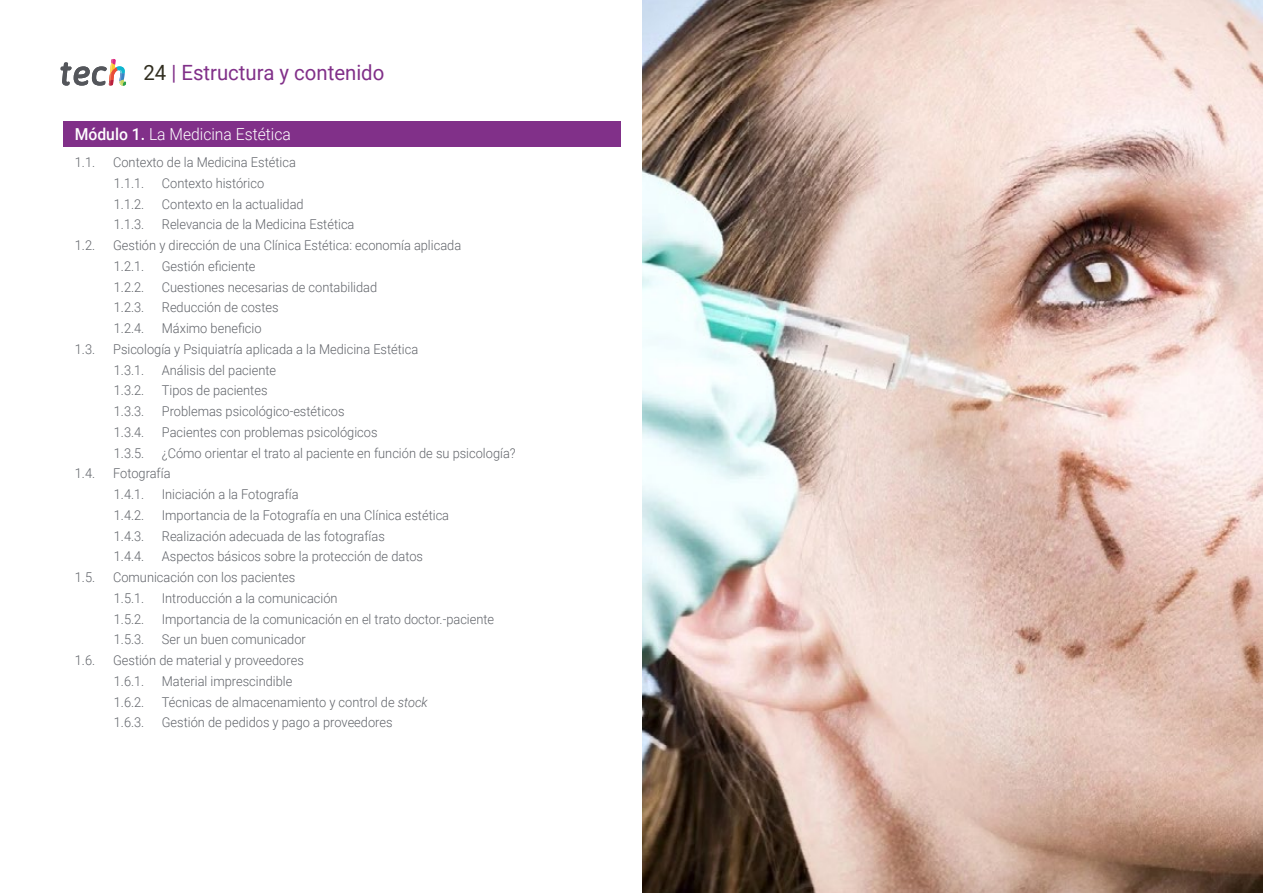
<style>
.page{position:relative;width:1263px;height:893px;background:#fff}
.page>*{position:absolute;margin:0;border:0;box-sizing:border-box;transform-origin:0 0}
.t1{font:21px "Roboto";color:#813089}
.t2{font:300 16.5px "Roboto";color:#fff;scale:.95 1}
.t3{font:300 13.5px/20.7px "Roboto";color:#61646a;scale:.95 1}
.s1{color:#312e20}
.s2{font-weight:500}
.s3{font-style:italic}
</style>
<div class="page">
<img style="left:642px;top:0;width:621px;height:893px">
<div style="left:64px;top:121px;width:557px;height:25px;background:#813089"></div>
<svg style="left:61px;top:59px;width:65px;height:27px"></svg>
<h1 class="t1" style="left:144px;top:57px;width:242px"><span class="s1">24</span> | Estructura y contenido</h1>
<p class="t2" style="left:75px;top:123px;width:229px"><span class="s2">Módulo 1.</span> La Medicina Estética</p>
<p class="t3" style="left:75px;top:151px;width:23px">1.1.</p>
<p class="t3" style="left:113px;top:151px;width:194px">Contexto de la Medicina Estética<br>1.1.1.</p>
<p class="t3" style="left:162px;top:172px;width:109px">Contexto histórico</p>
<p class="t3" style="left:114px;top:193px;width:34px">1.1.2.</p>
<p class="t3" style="left:162px;top:193px;width:151px">Contexto en la actualidad</p>
<p class="t3" style="left:114px;top:214px;width:34px">1.1.3.</p>
<p class="t3" style="left:162px;top:214px;width:204px">Relevancia de la Medicina Estética</p>
<p class="t3" style="left:75px;top:234px;width:23px">1.2.</p>
<p class="t3" style="left:113px;top:234px;width:368px">Gestión y dirección de una Clínica Estética: economía aplicada<br>1.2.1.</p>
<p class="t3" style="left:162px;top:255px;width:100px">Gestión eficiente</p>
<p class="t3" style="left:114px;top:276px;width:34px">1.2.2.</p>
<p class="t3" style="left:162px;top:276px;width:228px">Cuestiones necesarias de contabilidad</p>
<p class="t3" style="left:114px;top:297px;width:34px">1.2.3.</p>
<p class="t3" style="left:162px;top:297px;width:124px">Reducción de costes</p>
<p class="t3" style="left:114px;top:317px;width:34px">1.2.4.</p>
<p class="t3" style="left:162px;top:317px;width:106px">Máximo beneficio</p>
<p class="t3" style="left:75px;top:338px;width:23px">1.3.</p>
<p class="t3" style="left:113px;top:338px;width:323px">Psicología y Psiquiatría aplicada a la Medicina Estética<br>1.3.1.</p>
<p class="t3" style="left:162px;top:359px;width:122px">Análisis del paciente</p>
<p class="t3" style="left:114px;top:380px;width:34px">1.3.2.</p>
<p class="t3" style="left:162px;top:380px;width:113px">Tipos de pacientes</p>
<p class="t3" style="left:114px;top:400px;width:34px">1.3.3.</p>
<p class="t3" style="left:162px;top:400px;width:194px">Problemas psicológico-estéticos</p>
<p class="t3" style="left:114px;top:421px;width:34px">1.3.4.</p>
<p class="t3" style="left:162px;top:421px;width:229px">Pacientes con problemas psicológicos</p>
<p class="t3" style="left:114px;top:442px;width:34px">1.3.5.</p>
<p class="t3" style="left:162px;top:442px;width:374px">¿Cómo orientar el trato al paciente en función de su psicología?</p>
<p class="t3" style="left:75px;top:463px;width:23px">1.4.</p>
<p class="t3" style="left:113px;top:463px;width:62px">Fotografía<br>1.4.1.</p>
<p class="t3" style="left:162px;top:483px;width:146px">Iniciación a la Fotografía</p>
<p class="t3" style="left:114px;top:504px;width:34px">1.4.2.</p>
<p class="t3" style="left:162px;top:504px;width:304px">Importancia de la Fotografía en una Clínica estética</p>
<p class="t3" style="left:114px;top:525px;width:34px">1.4.3.</p>
<p class="t3" style="left:162px;top:525px;width:236px">Realización adecuada de las fotografías</p>
<p class="t3" style="left:114px;top:546px;width:34px">1.4.4.</p>
<p class="t3" style="left:162px;top:546px;width:276px">Aspectos básicos sobre la protección de datos</p>
<p class="t3" style="left:75px;top:566px;width:23px">1.5.</p>
<p class="t3" style="left:113px;top:566px;width:193px">Comunicación con los pacientes<br>1.5.1.</p>
<p class="t3" style="left:162px;top:587px;width:186px">Introducción a la comunicación</p>
<p class="t3" style="left:114px;top:608px;width:34px">1.5.2.</p>
<p class="t3" style="left:162px;top:608px;width:351px">Importancia de la comunicación en el trato doctor.-paciente</p>
<p class="t3" style="left:114px;top:629px;width:34px">1.5.3.</p>
<p class="t3" style="left:162px;top:629px;width:153px">Ser un buen comunicador</p>
<p class="t3" style="left:75px;top:649px;width:23px">1.6.</p>
<p class="t3" style="left:113px;top:649px;width:202px">Gestión de material y proveedores<br>1.6.1.</p>
<p class="t3" style="left:162px;top:670px;width:139px">Material imprescindible</p>
<p class="t3" style="left:114px;top:691px;width:34px">1.6.2.</p>
<p class="t3" style="left:162px;top:691px;width:281px">Técnicas de almacenamiento y control de <span class="s3">stock</span></p>
<p class="t3" style="left:114px;top:712px;width:34px">1.6.3.</p>
<p class="t3" style="left:162px;top:712px;width:244px">Gestión de pedidos y pago a proveedores</p>
</div>
